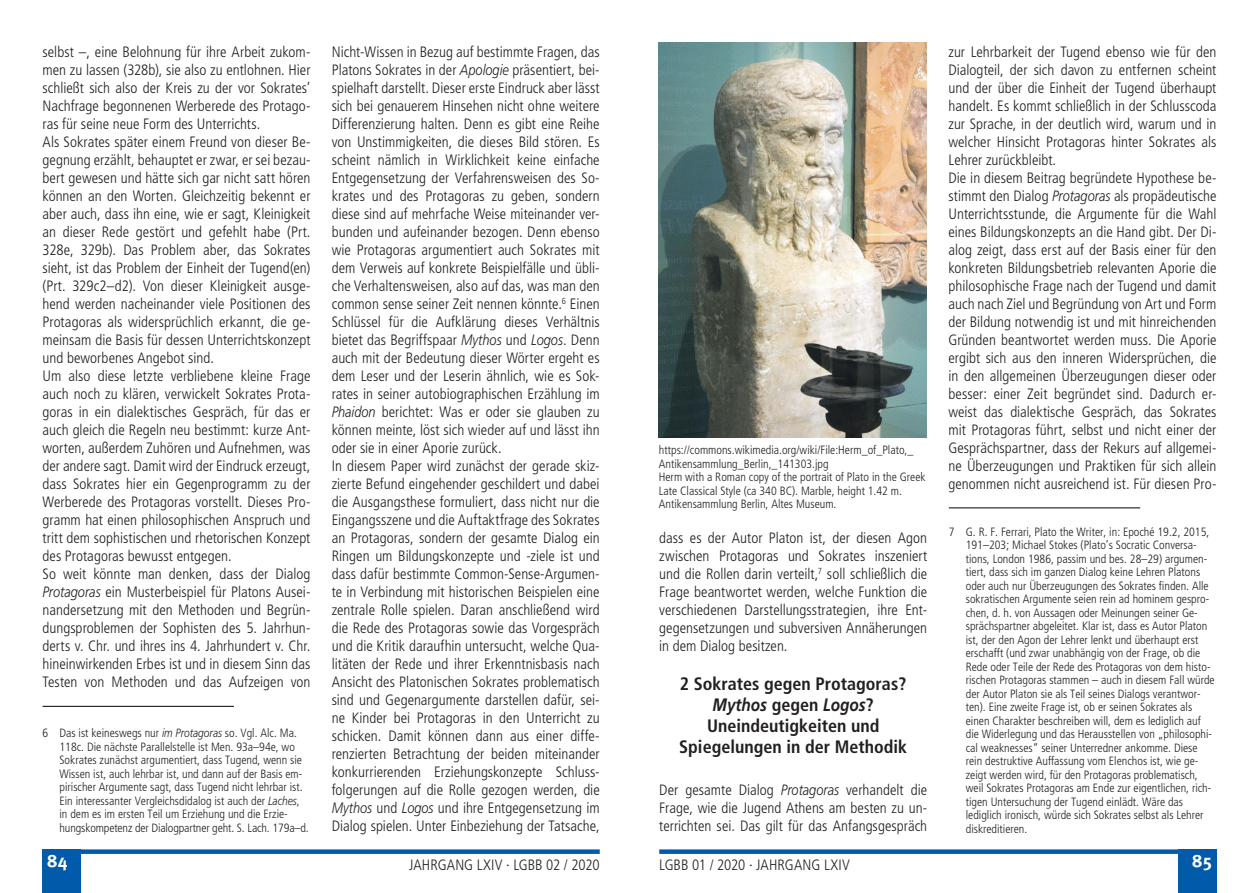
<style>
.page{position:relative;width:1259px;height:893px;background:#fff}
.page>*{position:absolute;margin:0;border:0;box-sizing:border-box;transform-origin:0 0}
.t1{font:700 condensed 18px/21px "Frutiger LT Std";color:#231f20;text-align:center}
.t2{font:700 18px "Meta OT";color:#fff}
.t3{font:300 condensed 15px/18px "Frutiger LT Std";color:#231f20}
.t4{font:300 condensed 12px/13.5px "Frutiger LT Std";color:#231f20}
.s1{font-style:italic;font-stretch:normal}
</style>
<div class="page">
<div style="left:43px;top:849px;width:38px;height:44px;background:#015aaa"></div>
<div style="left:43px;top:849px;width:557px;height:5px;background:#015aaa"></div>
<div style="left:659px;top:849px;width:557px;height:5px;background:#015aaa"></div>
<div style="left:1178px;top:849px;width:38px;height:44px;background:#015aaa"></div>
<hr style="left:43px;top:706px;width:191px;height:1px;background:#000">
<img style="left:659px;top:43px;width:268px;height:394px">
<hr style="left:948px;top:507px;width:192px;height:1px;background:#000">
<p class="t3" style="left:43px;top:43px;width:269px">selbst –, eine Belohnung für ihre Arbeit zukom&shy;men zu lassen (328b), sie also zu entlohnen. Hier schließt sich also der Kreis zu der vor Sokrates’ Nachfrage begonnenen Werberede des Protago&shy;ras für seine neue Form des Unterrichts.<br>Als Sokrates später einem Freund von dieser Be&shy;gegnung erzählt, behauptet er zwar, er sei bezau&shy;bert gewesen und hätte sich gar nicht satt hören können an den Worten. Gleichzeitig bekennt er aber auch, dass ihn eine, wie er sagt, Kleinigkeit an dieser Rede gestört und gefehlt habe (Prt.<br>328e, 329b). Das Problem aber, das Sokrates sieht, ist das Problem der Einheit der Tugend(en) (Prt. 329c2–d2). Von dieser Kleinigkeit ausge&shy;hend werden nacheinander viele Positionen des Protagoras als widersprüchlich erkannt, die ge&shy;meinsam die Basis für dessen Unterrichtskonzept und beworbenes Angebot sind.<br>Um also diese letzte verbliebene kleine Frage auch noch zu klären, verwickelt Sokrates Prota&shy;goras in ein dialektisches Gespräch, für das er auch gleich die Regeln neu bestimmt: kurze Ant&shy;worten, außerdem Zuhören und Aufnehmen, was der andere sagt. Damit wird der Eindruck erzeugt, dass Sokrates hier ein Gegenprogramm zu der Werberede des Protagoras vorstellt. Dieses Pro&shy;gramm hat einen philosophischen Anspruch und tritt dem sophistischen und rhetorischen Konzept des Protagoras bewusst entgegen.<br>So weit könnte man denken, dass der Dialog <span class="s1">Protagoras</span> ein Musterbeispiel für Platons Ausei&shy;nandersetzung mit den Methoden und Begrün&shy;dungsproblemen der Sophisten des 5. Jahrhun&shy;derts v. Chr. und ihres ins 4. Jahrhundert v. Chr. hineinwirkenden Erbes ist und in diesem Sinn das Testen von Methoden und das Aufzeigen von</p>
<p class="t3" style="left:332px;top:43px;width:269px">Nicht-Wissen in Bezug auf bestimmte Fragen, das Platons Sokrates in der <span class="s1">Apologie</span> präsentiert, bei&shy;spielhaft darstellt. Dieser erste Eindruck aber lässt sich bei genauerem Hinsehen nicht ohne weitere Differenzierung halten. Denn es gibt eine Reihe von Unstimmigkeiten, die dieses Bild stören. Es scheint nämlich in Wirklichkeit keine einfache Entgegensetzung der Verfahrensweisen des So&shy;krates und des Protagoras zu geben, sondern diese sind auf mehrfache Weise miteinander ver&shy;bunden und aufeinander bezogen. Denn ebenso wie Protagoras argumentiert auch Sokrates mit dem Verweis auf konkrete Beispielfälle und übli&shy;che Verhaltensweisen, also auf das, was man den common sense seiner Zeit nennen könnte.<sup>6</sup> Einen Schlüssel für die Aufklärung dieses Verhältnis bietet das Begriffspaar <span class="s1">Mythos</span> und <span class="s1">Logos</span>. Denn auch mit der Bedeutung dieser Wörter ergeht es dem Leser und der Leserin ähnlich, wie es Sok&shy;rates in seiner autobiographischen Erzählung im <span class="s1">Phaidon</span> berichtet: Was er oder sie glauben zu können meinte, löst sich wieder auf und lässt ihn oder sie in einer Aporie zurück.<br>In diesem Paper wird zunächst der gerade skiz&shy;zierte Befund eingehender geschildert und dabei die Ausgangsthese formuliert, dass nicht nur die Eingangsszene und die Auftaktfrage des Sokrates an Protagoras, sondern der gesamte Dialog ein Ringen um Bildungskonzepte und -ziele ist und dass dafür bestimmte Common-Sense-Argumen&shy;te in Verbindung mit historischen Beispielen eine zentrale Rolle spielen. Daran anschließend wird die Rede des Protagoras sowie das Vorgespräch und die Kritik daraufhin untersucht, welche Qua&shy;litäten der Rede und ihrer Erkenntnisbasis nach Ansicht des Platonischen Sokrates problematisch sind und Gegenargumente darstellen dafür, sei&shy;ne Kinder bei Protagoras in den Unterricht zu schicken. Damit können dann aus einer diffe&shy;renzierten Betrachtung der beiden miteinander konkurrierenden Erziehungskonzepte Schluss&shy;folgerungen auf die Rolle gezogen werden, die <span class="s1">Mythos</span> und <span class="s1">Logos</span> und ihre Entgegensetzung im Dialog spielen. Unter Einbeziehung der Tatsache,</p>
<p class="t4" style="left:60px;top:726px;width:251px;text-indent:-17px">6 Das ist keineswegs nur <span class="s1">im Protagoras</span> so. Vgl. Alc. Ma.<br>118c. Die nächste Parallelstelle ist Men. 93a–94e, wo Sokrates zunächst argumentiert, dass Tugend, wenn sie Wissen ist, auch lehrbar ist, und dann auf der Basis em&shy;pirischer Argumente sagt, dass Tugend nicht lehrbar ist.<br>Ein interessanter Vergleichsdidalog ist auch der <span class="s1">Laches</span>, in dem es im ersten Teil um Erziehung und die Erzie&shy;hungskompetenz der Dialogpartner geht. S. Lach. 179a–d.</p>
<p class="t4" style="left:659px;top:444px;width:268px">https://commons.wikimedia.org/wiki/File:Herm_of_Plato,_ Antikensammlung_Berlin,_141303.jpg<br>Herm with a Roman copy of the portrait of Plato in the Greek Late Classical Style (ca 340 BC). Marble, height 1.42 m.<br>Antikensammlung Berlin, Altes Museum.</p>
<p class="t3" style="left:659px;top:529px;width:269px;text-align:justify">dass es der Autor Platon ist, der diesen Agon zwischen Protagoras und Sokrates inszeniert und die Rollen darin verteilt,<sup>7</sup> soll schließlich die Frage beantwortet werden, welche Funktion die verschiedenen Darstellungsstrategien, ihre Ent&shy;gegensetzungen und subversiven Annäherungen in dem Dialog besitzen.</p>
<p class="t1" style="left:679px;top:674px;width:229px">2 Sokrates gegen Protagoras?<br><span class="s1">Mythos</span> gegen <span class="s1">Logos</span>?<br>Uneindeutigkeiten und<br>Spiegelungen in der Methodik</p>
<p class="t3" style="left:659px;top:781px;width:269px;text-align:justify">Der gesamte Dialog <span class="s1">Protagoras</span> verhandelt die Frage, wie die Jugend Athens am besten zu un&shy;terrichten sei. Das gilt für das Anfangsgespräch</p>
<p class="t3" style="left:948px;top:43px;width:269px">zur Lehrbarkeit der Tugend ebenso wie für den Dialogteil, der sich davon zu entfernen scheint und der über die Einheit der Tugend überhaupt handelt. Es kommt schließlich in der Schlusscoda zur Sprache, in der deutlich wird, warum und in welcher Hinsicht Protagoras hinter Sokrates als Lehrer zurückbleibt.<br>Die in diesem Beitrag begründete Hypothese be&shy;stimmt den Dialog <span class="s1">Protagoras</span> als propädeutische Unterrichtsstunde, die Argumente für die Wahl eines Bildungskonzepts an die Hand gibt. Der Di&shy;alog zeigt, dass erst auf der Basis einer für den konkreten Bildungsbetrieb relevanten Aporie die philosophische Frage nach der Tugend und damit auch nach Ziel und Begründung von Art und Form der Bildung notwendig ist und mit hinreichenden Gründen beantwortet werden muss. Die Aporie ergibt sich aus den inneren Widersprüchen, die in den allgemeinen Überzeugungen dieser oder besser: einer Zeit begründet sind. Dadurch er&shy;weist das dialektische Gespräch, das Sokrates mit Protagoras führt, selbst und nicht einer der Gesprächspartner, dass der Rekurs auf allgemei&shy;ne Überzeugungen und Praktiken für sich allein genommen nicht ausreichend ist. Für diesen Pro-</p>
<p class="t4" style="left:965px;top:525px;width:250px;text-indent:-17px">7 G. R. F. Ferrari, Plato the Writer, in: Epoché 19.2, 2015, 191–203; Michael Stokes (Plato’s Socratic Conversa&shy;tions, London 1986, passim und bes. 28–29) argumen&shy;tiert, dass sich im ganzen Dialog keine Lehren Platons oder auch nur Überzeugungen des Sokrates finden. Alle sokratischen Argumente seien rein ad hominem gespro&shy;chen, d. h. von Aussagen oder Meinungen seiner Ge&shy;sprächspartner abgeleitet. Klar ist, dass es Autor Platon ist, der den Agon der Lehrer lenkt und überhaupt erst erschafft (und zwar unabhängig von der Frage, ob die Rede oder Teile der Rede des Protagoras von dem histo&shy;rischen Protagoras stammen – auch in diesem Fall würde der Autor Platon sie als Teil seines Dialogs verantwor&shy;ten). Eine zweite Frage ist, ob er seinen Sokrates als einen Charakter beschreiben will, dem es lediglich auf die Widerlegung und das Herausstellen von „philosophi&shy;cal weaknesses“ seiner Unterredner ankomme. Diese rein destruktive Auffassung vom Elenchos ist, wie ge&shy;zeigt werden wird, für den Protagoras problematisch, weil Sokrates Protagoras am Ende zur eigentlichen, rich&shy;tigen Untersuchung der Tugend einlädt. Wäre das lediglich ironisch, würde sich Sokrates selbst als Lehrer diskreditieren.</p>
<p class="t2" style="left:47px;top:850px;width:22px">84</p>
<p class="t3" style="left:409px;top:856px;width:192px">JAHRGANG LXIV · LGBB 02 / 2020</p>
<p class="t3" style="left:659px;top:856px;width:192px">LGBB 01 / 2020 · JAHRGANG LXIV</p>
<p class="t2" style="left:1192px;top:850px;width:22px">85</p>
</div>
